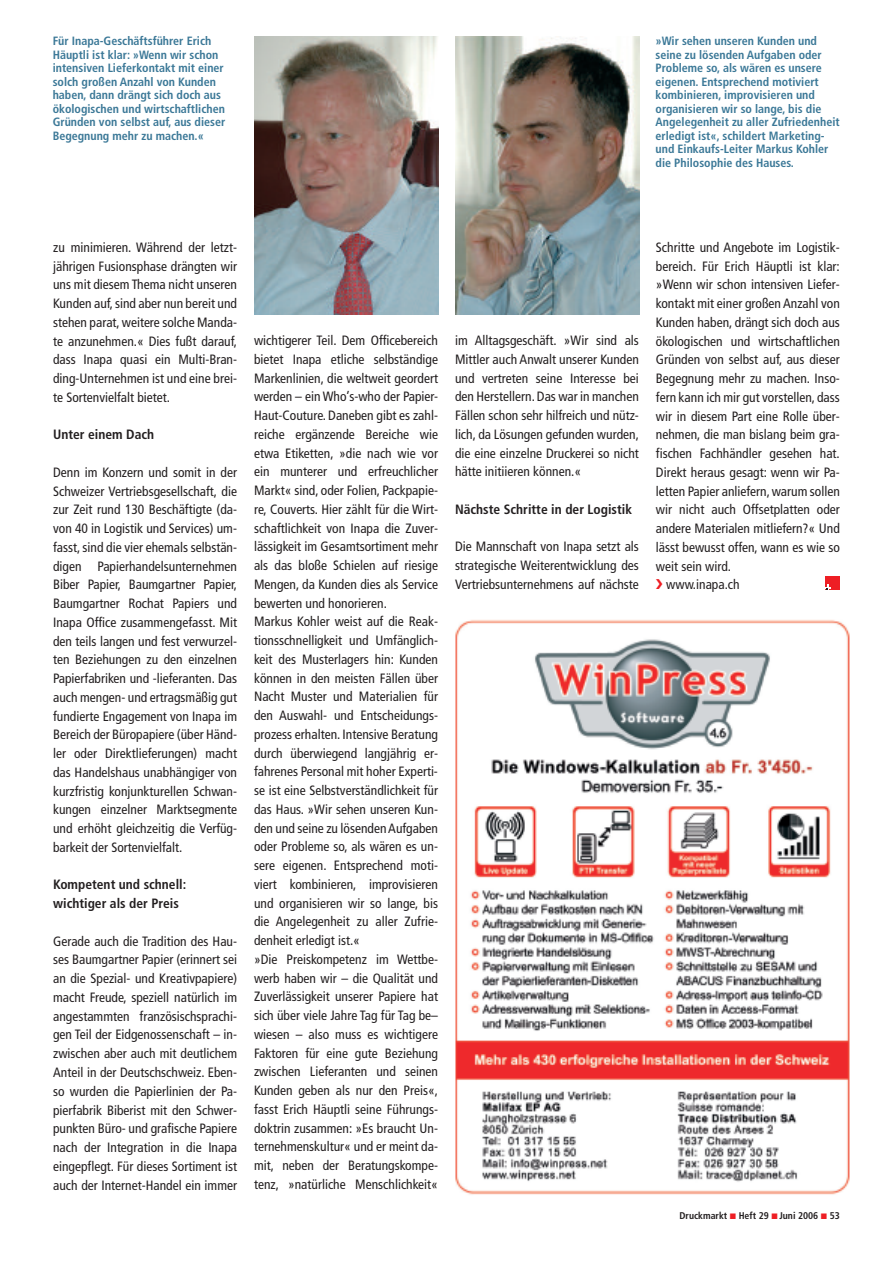
<style>
.page{position:relative;width:893px;height:1263px;background:#fff}
.page>*{position:absolute;margin:0;border:0;box-sizing:border-box;transform-origin:0 0}
.t1{font:condensed 13.5px/18.8px "Frutiger";color:#231f20;text-align:justify}
.t2{font:700 condensed 13.5px/18.8px "Frutiger";color:#231f20}
.t3{font:700 condensed 12px/13.5px "Frutiger";color:#3b7897}
.t4{font:700 condensed 9.75px "Frutiger";color:#231f20}
</style>
<div class="page">
<div style="left:826px;top:576px;width:14px;height:14px;background:#ee1e24"></div>
<svg style="left:826px;top:585px;width:5px;height:5px"></svg>
<img style="left:254px;top:36px;width:184px;height:279px">
<img style="left:455px;top:36px;width:184px;height:279px">
<img style="left:455px;top:620px;width:395px;height:575px">
<p class="t3" style="left:53px;top:35px;width:174px">Für Inapa-Geschäftsführer Erich Häuptli ist klar: »Wenn wir schon intensiven Lieferkontakt mit einer solch großen Anzahl von Kunden haben, dann drängt sich doch aus ökologischen und wirtschaftlichen Gründen von selbst auf, aus dieser Begegnung mehr zu machen.«</p>
<p class="t3" style="left:656px;top:35px;width:186px">»Wir sehen unseren Kunden und seine zu lösenden Aufgaben oder Probleme so, als wären es unsere eigenen. Entsprechend motiviert kombinieren, improvisieren und organisieren wir so lange, bis die Angelegenheit zu aller Zufriedenheit erledigt ist«, schildert Marketing&shy;und Einkaufs-Leiter Markus Kohler die Philosophie des Hauses.</p>
<p class="t1" style="left:53px;top:239px;width:185px">zu minimieren. Während der letzt&shy;jährigen Fusionsphase drängten wir uns mit diesem Thema nicht unseren Kunden auf, sind aber nun bereit und stehen parat, weitere solche Manda&shy;te anzunehmen.« Dies fußt darauf, dass Inapa quasi ein Multi-Bran&shy;ding-Unternehmen ist und eine brei&shy;te Sortenvielfalt bietet.</p>
<p class="t2" style="left:53px;top:426px;width:103px">Unter einem Dach</p>
<p class="t1" style="left:53px;top:464px;width:185px">Denn im Konzern und somit in der Schweizer Vertriebsgesellschaft, die zur Zeit rund 130 Beschäftigte (da&shy;von 40 in Logistik und Services) um&shy;fasst, sind die vier ehemals selbstän&shy;digen Papierhandelsunternehmen Biber Papier, Baumgartner Papier, Baumgartner Rochat Papiers und Inapa Office zusammengefasst. Mit den teils langen und fest verwurzel&shy;ten Beziehungen zu den einzelnen Papierfabriken und -lieferanten. Das auch mengen- und ertragsmäßig gut fundierte Engagement von Inapa im Bereich der Büropapiere (über Händ&shy;ler oder Direktlieferungen) macht das Handelshaus unabhängiger von kurzfristig konjunkturellen Schwan&shy;kungen einzelner Marktsegmente und erhöht gleichzeitig die Verfüg&shy;barkeit der Sortenvielfalt.</p>
<p class="t2" style="left:53px;top:876px;width:135px">Kompetent und schnell: wichtiger als der Preis</p>
<p class="t1" style="left:53px;top:933px;width:185px">Gerade auch die Tradition des Hau&shy;ses Baumgartner Papier (erinnert sei an die Spezial- und Kreativpapiere) macht Freude, speziell natürlich im angestammten französischsprachi&shy;gen Teil der Eidgenossenschaft – in&shy;zwischen aber auch mit deutlichem Anteil in der Deutschschweiz. Eben&shy;so wurden die Papierlinien der Pa&shy;pierfabrik Biberist mit den Schwer&shy;punkten Büro- und grafische Papiere nach der Integration in die Inapa eingepflegt. Für dieses Sortiment ist auch der Internet-Handel ein immer</p>
<p class="t1" style="left:254px;top:332px;width:185px;text-align:left">wichtigerer Teil. Dem Officebereich bietet Inapa etliche selbständige Markenlinien, die weltweit geordert werden – ein Who’s-who der Papier-Haut-Couture. Daneben gibt es zahl&shy;reiche ergänzende Bereiche wie etwa Etiketten, »die nach wie vor ein munterer und erfreuchlicher Markt« sind, oder Folien, Packpapie&shy;re, Couverts. Hier zählt für die Wirt&shy;schaftlichkeit von Inapa die Zuver&shy;lässigkeit im Gesamtsortiment mehr als das bloße Schielen auf riesige Mengen, da Kunden dies als Service bewerten und honorieren.<br>Markus Kohler weist auf die Reak&shy;tionsschnelligkeit und Umfänglich&shy;keit des Musterlagers hin: Kunden können in den meisten Fällen über Nacht Muster und Materialien für den Auswahl- und Entscheidungs&shy;prozess erhalten. Intensive Beratung durch überwiegend langjährig er&shy;fahrenes Personal mit hoher Experti&shy;se ist eine Selbstverständlichkeit für das Haus. »Wir sehen unseren Kun&shy;den und seine zu lösenden Aufgaben oder Probleme so, als wären es un&shy;sere eigenen. Entsprechend moti&shy;viert kombinieren, improvisieren und organisieren wir so lange, bis die Angelegenheit zu aller Zufrie&shy;denheit erledigt ist.«<br>»Die Preiskompetenz im Wettbe&shy;werb haben wir – die Qualität und Zuverlässigkeit unserer Papiere hat sich über viele Jahre Tag für Tag be– wiesen – also muss es wichtigere Faktoren für eine gute Beziehung zwischen Lieferanten und seinen Kunden geben als nur den Preis«, fasst Erich Häuptli seine Führungs&shy;doktrin zusammen: »Es braucht Un&shy;ternehmenskultur« und er meint da&shy;mit, neben der Beratungskompe&shy;tenz, »natürliche Menschlichkeit«</p>
<p class="t1" style="left:455px;top:332px;width:185px">im Alltagsgeschäft. »Wir sind als Mittler auch Anwalt unserer Kunden und vertreten seine Interesse bei den Herstellern. Das war in manchen Fällen schon sehr hilfreich und nütz&shy;lich, da Lösungen gefunden wurden, die eine einzelne Druckerei so nicht hätte initiieren können.«</p>
<p class="t2" style="left:455px;top:501px;width:179px">Nächste Schritte in der Logistik</p>
<p class="t1" style="left:455px;top:538px;width:185px">Die Mannschaft von Inapa setzt als strategische Weiterentwicklung des Vertriebsunternehmens auf nächste</p>
<p class="t1" style="left:656px;top:239px;width:185px">Schritte und Angebote im Logistik-</p>
<p class="t1" style="left:656px;top:258px;width:185px">bereich. Für Erich Häuptli ist klar:</p>
<p class="t1" style="left:656px;top:276px;width:185px">»Wenn wir schon intensiven Liefer-</p>
<p class="t1" style="left:656px;top:295px;width:185px">kontakt mit einer großen Anzahl von</p>
<p class="t1" style="left:656px;top:314px;width:185px">Kunden haben, drängt sich doch aus</p>
<p class="t1" style="left:656px;top:333px;width:185px">ökologischen und wirtschaftlichen</p>
<p class="t1" style="left:656px;top:351px;width:185px">Gründen von selbst auf, aus dieser</p>
<p class="t1" style="left:656px;top:370px;width:185px">Begegnung mehr zu machen. Inso-</p>
<p class="t1" style="left:656px;top:389px;width:185px">fern kann ich mir gut vorstellen, dass</p>
<p class="t1" style="left:656px;top:408px;width:185px">wir in diesem Part eine Rolle über-</p>
<p class="t1" style="left:656px;top:426px;width:185px">nehmen, die man bislang beim gra-</p>
<p class="t1" style="left:656px;top:445px;width:185px">fischen Fachhändler gesehen hat.</p>
<p class="t1" style="left:656px;top:464px;width:185px">Direkt heraus gesagt: wenn wir Pa-</p>
<p class="t1" style="left:656px;top:483px;width:185px">letten Papier anliefern, warum sollen</p>
<p class="t1" style="left:656px;top:501px;width:185px">wir nicht auch Offsetplatten oder</p>
<p class="t1" style="left:656px;top:520px;width:185px">andere Materialen mitliefern?« Und</p>
<p class="t1" style="left:656px;top:539px;width:185px">lässt bewusst offen, wann es wie so</p>
<p class="t1" style="left:656px;top:558px;width:77px">weit sein wird.</p>
<p class="t1" style="left:666px;top:576px;width:75px">www.inapa.ch</p>
<p class="t4" style="left:679px;top:1212px;width:162px">Druckmarkt Heft 29 Juni 2006 53</p>
</div>
